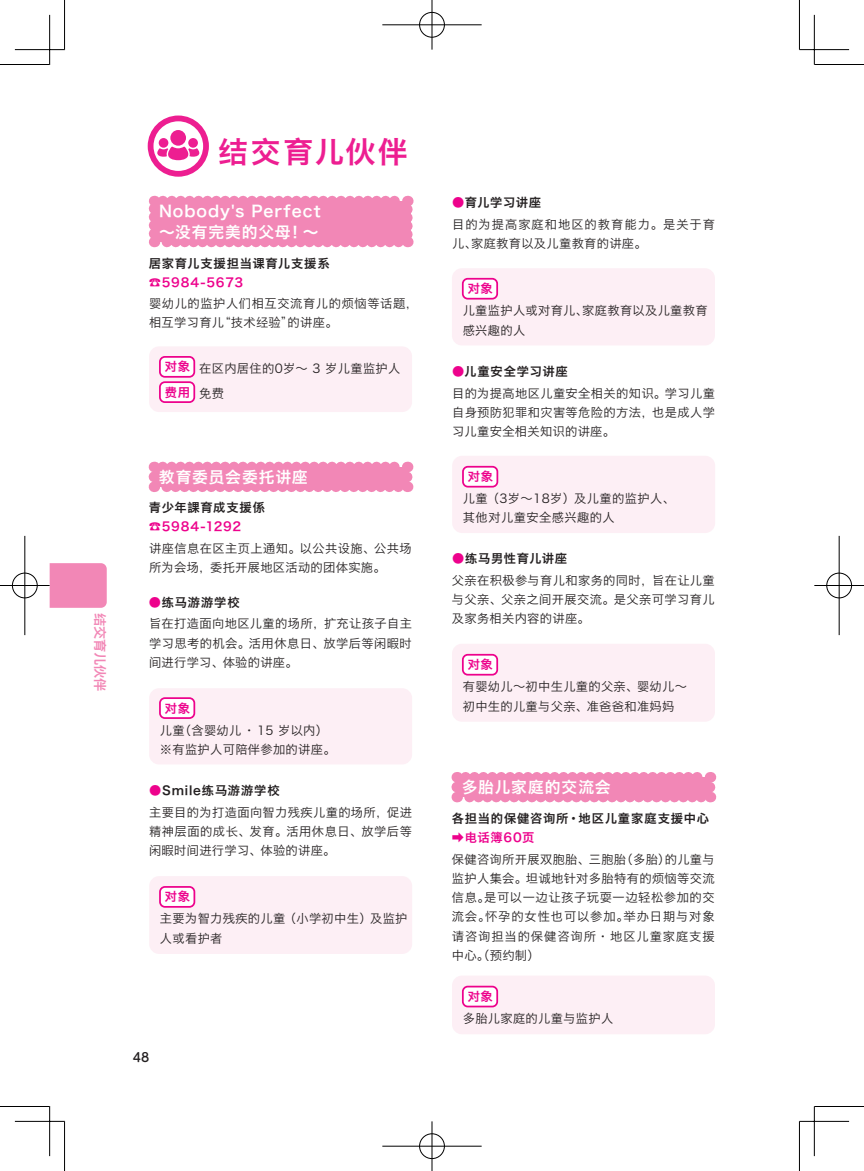
<style>
.page{position:relative;width:864px;height:1171px;background:#fff}
.page>*{position:absolute;margin:0;border:0;box-sizing:border-box;transform-origin:0 0}
.t1{font:29.75px "Hiragino Sans GB W6";letter-spacing:.08em;color:#ed1e91}
.t2{font:15.75px/21px "Hiragino Sans GB W6";letter-spacing:.06em;color:#fff}
.t3{font:13.12px "Hiragino Sans GB W6";color:#f287b6}
.t4{font:500 12.42px "UD Shin M Go Pro";color:#231f20}
.t5{font:12.25px/19.2px "Hiragino Sans GB W3";letter-spacing:.03em;color:#231f20}
.t6{font:12.25px/19.2px "Hiragino Sans GB W6";letter-spacing:.06em;color:#231f20}
.t7{font:12.25px/19.2px "Hiragino Sans GB W3";letter-spacing:.08em;color:#231f20}
.t8{font:12.25px "Hiragino Sans GB W6";letter-spacing:.05em;color:#ed028c}
.s1{font-family:"UD Shin M Go Pro";color:#ed028c}
.s2{color:#ed028c}
.s3{font-family:"Hiragino Sans GB W6";color:#ed028c}
.s4{font-family:"Hiragino Sans GB W3";color:#231f20}
</style>
<div class="page">
<svg style="left:148px;top:115px;width:61px;height:62px"></svg>
<div style="left:149px;top:346px;width:263px;height:66px;background:#fdeff5;border-radius:10px"></div>
<div style="left:160px;top:357px;width:34px;height:20px;background:#fff;border-radius:5px"></div>
<div style="left:159px;top:356px;width:36px;height:22px;border:2px solid #ed028c;border-radius:5px"></div>
<div style="left:160px;top:382px;width:34px;height:20px;background:#fff;border-radius:5px"></div>
<div style="left:159px;top:381px;width:36px;height:22px;border:2px solid #ed028c;border-radius:5px"></div>
<div style="left:149px;top:688px;width:263px;height:76px;background:#fdeff5;border-radius:10px"></div>
<div style="left:160px;top:698px;width:34px;height:20px;background:#fff;border-radius:5px"></div>
<div style="left:159px;top:697px;width:36px;height:22px;border:2px solid #ed028c;border-radius:5px"></div>
<div style="left:452px;top:456px;width:262px;height:77px;background:#fdeff5;border-radius:10px"></div>
<div style="left:463px;top:467px;width:34px;height:20px;background:#fff;border-radius:5px"></div>
<div style="left:462px;top:466px;width:36px;height:21px;border:2px solid #ed028c;border-radius:5px"></div>
<div style="left:452px;top:644px;width:262px;height:78px;background:#fdeff5;border-radius:10px"></div>
<div style="left:462px;top:655px;width:35px;height:20px;background:#fff;border-radius:5px"></div>
<div style="left:462px;top:654px;width:36px;height:21px;border:2px solid #ed028c;border-radius:5px"></div>
<div style="left:452px;top:975px;width:262px;height:59px;background:#fdeff5;border-radius:10px"></div>
<div style="left:462px;top:986px;width:35px;height:20px;background:#fff;border-radius:5px"></div>
<div style="left:462px;top:985px;width:36px;height:22px;border:2px solid #ed028c;border-radius:5px"></div>
<div style="left:149px;top:876px;width:263px;height:78px;background:#fdeff5;border-radius:10px"></div>
<div style="left:160px;top:887px;width:34px;height:20px;background:#fff;border-radius:5px"></div>
<div style="left:159px;top:886px;width:36px;height:22px;border:2px solid #ed028c;border-radius:5px"></div>
<div style="left:452px;top:268px;width:262px;height:77px;background:#fdeff5;border-radius:10px"></div>
<div style="left:462px;top:279px;width:35px;height:20px;background:#fff;border-radius:5px"></div>
<div style="left:461px;top:278px;width:37px;height:21px;border:2px solid #ed028c;border-radius:5px"></div>
<svg style="left:149px;top:462px;width:263px;height:30px;background:#f28cb9"></svg>
<svg style="left:451px;top:772px;width:264px;height:30px;background:#f28cb9"></svg>
<div style="left:149px;top:196px;width:263px;height:51px;background:#f287b6"></div>
<div style="left:50px;top:563px;width:57px;height:45px;background:#f287b6"></div>
<hr style="left:0;top:64px;width:50px;height:1px;background:#000">
<hr style="left:814px;top:64px;width:49px;height:1px;background:#000">
<hr style="left:0;top:1106px;width:50px;height:1px;background:#000">
<hr style="left:814px;top:1106px;width:49px;height:1px;background:#000">
<hr style="left:64px;top:0;width:1px;height:50px;background:#000">
<hr style="left:64px;top:1121px;width:1px;height:50px;background:#000">
<hr style="left:798px;top:0;width:1px;height:50px;background:#000">
<hr style="left:798px;top:1121px;width:1px;height:50px;background:#000">
<hr style="left:15px;top:49px;width:49px;height:1px;background:#000">
<hr style="left:799px;top:49px;width:49px;height:1px;background:#000">
<hr style="left:15px;top:1121px;width:49px;height:1px;background:#000">
<hr style="left:799px;top:1121px;width:49px;height:1px;background:#000">
<hr style="left:49px;top:15px;width:1px;height:49px;background:#000">
<hr style="left:49px;top:1106px;width:1px;height:50px;background:#000">
<hr style="left:813px;top:15px;width:1px;height:49px;background:#000">
<hr style="left:813px;top:1106px;width:1px;height:50px;background:#000">
<div style="left:418px;top:11px;width:27px;height:27px;border:2px solid #fff;border-radius:50%"></div>
<hr style="left:382px;top:24px;width:99px;height:2px;background:#fff">
<hr style="left:430px;top:0;width:3px;height:50px;background:#fff">
<div style="left:419px;top:12px;width:25px;height:25px;border:1px solid #000;border-radius:50%"></div>
<hr style="left:382px;top:25px;width:99px;height:1px;background:#000">
<hr style="left:431px;top:0;width:1px;height:50px;background:#000">
<div style="left:418px;top:1132px;width:27px;height:28px;border:2px solid #fff;border-radius:50%"></div>
<hr style="left:382px;top:1145px;width:99px;height:2px;background:#fff">
<hr style="left:430px;top:1121px;width:3px;height:50px;background:#fff">
<div style="left:419px;top:1133px;width:25px;height:26px;border:1px solid #000;border-radius:50%"></div>
<hr style="left:382px;top:1146px;width:99px;height:1px;background:#000">
<hr style="left:431px;top:1121px;width:1px;height:50px;background:#000">
<div style="left:11px;top:572px;width:27px;height:27px;border:2px solid #fff;border-radius:50%"></div>
<hr style="left:0;top:584px;width:50px;height:3px;background:#fff">
<hr style="left:24px;top:536px;width:2px;height:99px;background:#fff">
<div style="left:12px;top:573px;width:25px;height:25px;border:1px solid #000;border-radius:50%"></div>
<hr style="left:0;top:585px;width:50px;height:1px;background:#000">
<hr style="left:25px;top:536px;width:1px;height:99px;background:#000">
<div style="left:825px;top:572px;width:27px;height:27px;border:2px solid #fff;border-radius:50%"></div>
<hr style="left:814px;top:584px;width:49px;height:3px;background:#fff">
<hr style="left:837px;top:536px;width:3px;height:99px;background:#fff">
<div style="left:826px;top:573px;width:25px;height:25px;border:1px solid #000;border-radius:50%"></div>
<hr style="left:814px;top:585px;width:49px;height:1px;background:#000">
<hr style="left:838px;top:536px;width:1px;height:99px;background:#000">
<p class="t3" style="left:109px;top:613px;width:80px;rotate:90deg">结交育儿伙伴</p>
<h1 class="t1" style="left:218px;top:133px;width:191px">结交育儿伙伴</h1>
<p class="t2" style="left:159px;top:200px;width:163px">Nobody's Perfect～没有完美的父母！～</p>
<p class="t6" style="left:149px;top:253px;width:182px">居家育儿支援担当课育儿支援系<span class="s1">☎</span><span class="s2">5984-5673</span></p>
<p class="t5" style="left:149px;top:293px;width:270px">婴幼儿的监护人们相互交流育儿的烦恼等话题，相互学习育儿“技术经验”的讲座。</p>
<p class="t5" style="left:165px;top:358px;width:237px"><span class="s3">对象</span> 在区内居住的0岁～ 3 岁儿童监护人</p>
<p class="t8" style="left:165px;top:384px;width:61px">费用 <span class="s4">免费</span></p>
<p class="t2" style="left:159px;top:465px;width:150px">教育委员会委托讲座</p>
<p class="t6" style="left:149px;top:497px;width:118px">青少年課育成支援係<span class="s1">☎</span><span class="s2">5984-1292</span></p>
<p class="t5" style="left:149px;top:539px;width:264px">讲座信息在区主页上通知。以公共设施、公共场所为会场，委托开展地区活动的团体实施。</p>
<p class="t6" style="left:149px;top:592px;width:92px"><span class="s2">●</span>练马游游学校</p>
<p class="t5" style="left:149px;top:614px;width:264px;text-align:justify">旨在打造面向地区儿童的场所，扩充让孩子自主学习思考的机会。活用休息日、放学后等闲暇时间进行学习、体验的讲座。</p>
<p class="t8" style="left:165px;top:700px;width:27px">对象</p>
<p class="t5" style="left:160px;top:720px;width:177px">儿童（含婴幼儿 · 15 岁以内）※有监护人可陪伴参加的讲座。</p>
<p class="t6" style="left:149px;top:780px;width:132px"><span class="s2">●</span>Smile练马游游学校</p>
<p class="t5" style="left:149px;top:802px;width:264px;text-align:justify">主要目的为打造面向智力残疾儿童的场所，促进精神层面的成长、发育。活用休息日、放学后等闲暇时间进行学习、体验的讲座。</p>
<p class="t8" style="left:165px;top:888px;width:27px">对象</p>
<p class="t5" style="left:160px;top:909px;width:249px">主要为智力残疾的儿童 （小学初中生）及监护人或看护者</p>
<p class="t4" style="left:133px;top:1047px;width:18px">48</p>
<p class="t6" style="left:452px;top:192px;width:90px"><span class="s2">●</span>育儿学习讲座</p>
<p class="t7" style="left:452px;top:214px;width:264px">目的为提高家庭和地区的教育能力。是关于育儿、家庭教育以及儿童教育的讲座。</p>
<p class="t8" style="left:467px;top:280px;width:27px">对象</p>
<p class="t5" style="left:462px;top:301px;width:246px">儿童监护人或对育儿、家庭教育以及儿童教育感兴趣的人</p>
<p class="t6" style="left:452px;top:361px;width:117px"><span class="s2">●</span>儿童安全学习讲座</p>
<p class="t5" style="left:452px;top:383px;width:264px;text-align:justify">目的为提高地区儿童安全相关的知识。学习儿童自身预防犯罪和灾害等危险的方法，也是成人学习儿童安全相关知识的讲座。</p>
<p class="t8" style="left:467px;top:468px;width:27px">对象</p>
<p class="t5" style="left:463px;top:488px;width:213px">儿童 （3岁～18岁）及儿童的监护人、其他对儿童安全感兴趣的人</p>
<p class="t6" style="left:452px;top:549px;width:116px"><span class="s2">●</span>练马男性育儿讲座</p>
<p class="t5" style="left:451px;top:570px;width:264px;text-align:justify">父亲在积极参与育儿和家务的同时，旨在让儿童与父亲、父亲之间开展交流。是父亲可学习育儿及家务相关内容的讲座。</p>
<p class="t8" style="left:467px;top:656px;width:27px">对象</p>
<p class="t5" style="left:462px;top:677px;width:225px">有婴幼儿～初中生儿童的父亲、婴幼儿～初中生的儿童与父亲、准爸爸和准妈妈</p>
<p class="t2" style="left:461px;top:776px;width:150px">多胎儿家庭的交流会</p>
<p class="t6" style="left:451px;top:808px;width:258px">各担当的保健咨询所·地区儿童家庭支援中心<span class="s1">➡</span><span class="s2">电话簿60页</span></p>
<p class="t5" style="left:451px;top:849px;width:264px;text-align:justify">保健咨询所开展双胞胎、三胞胎（多胎）的儿童与监护人集会。坦诚地针对多胎特有的烦恼等交流信息。是可以一边让孩子玩耍一边轻松参加的交流会。怀孕的女性也可以参加。举办日期与对象请咨询担当的保健咨询所·地区儿童家庭支援中心。（预约制）</p>
<p class="t8" style="left:467px;top:988px;width:27px">对象</p>
<p class="t5" style="left:462px;top:1008px;width:152px">多胎儿家庭的儿童与监护人</p>
</div>
